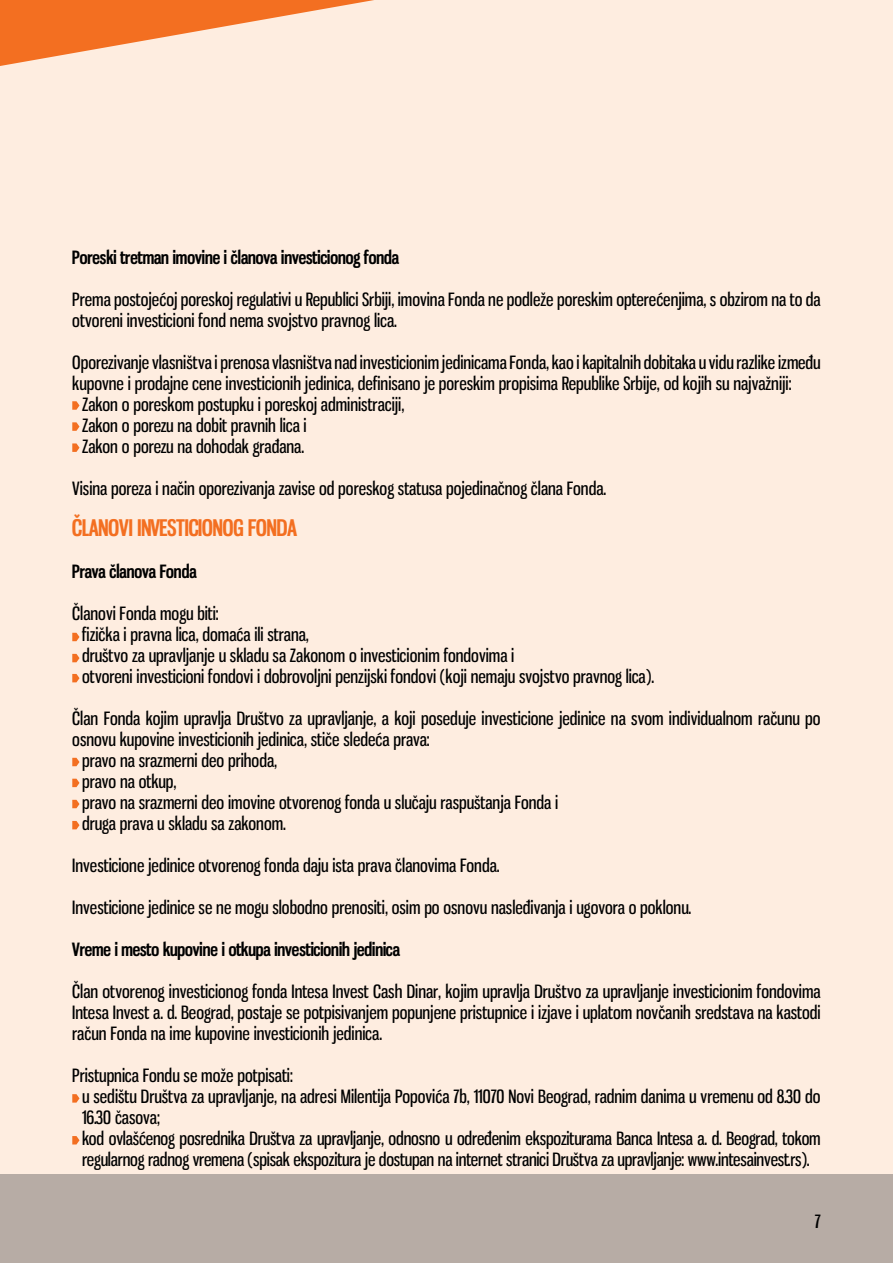
<style>
.page{position:relative;width:893px;height:1263px;background:#feede0}
.page>*{position:absolute;margin:0;border:0;box-sizing:border-box;transform-origin:0 0}
.t1{font:700 22.5px "Gnuolane";color:#f36f21}
.t2{font:18px/21px "Gnuolane";color:#000}
.t3{font:700 18px "Gnuolane";color:#000}
</style>
<div class="page">
<svg style="left:0;top:0;width:374px;height:66px"></svg>
<div style="left:0;top:1174px;width:893px;height:89px;background:#b7aca5"></div>
<svg style="left:72px;top:401px;width:7px;height:9px"></svg>
<svg style="left:72px;top:422px;width:7px;height:9px"></svg>
<svg style="left:72px;top:443px;width:7px;height:9px"></svg>
<svg style="left:72px;top:633px;width:7px;height:8px"></svg>
<svg style="left:72px;top:654px;width:7px;height:8px"></svg>
<svg style="left:72px;top:674px;width:7px;height:8px"></svg>
<svg style="left:72px;top:758px;width:7px;height:8px"></svg>
<svg style="left:72px;top:779px;width:7px;height:8px"></svg>
<svg style="left:72px;top:800px;width:7px;height:8px"></svg>
<svg style="left:72px;top:821px;width:7px;height:8px"></svg>
<svg style="left:72px;top:1094px;width:7px;height:8px"></svg>
<svg style="left:72px;top:1136px;width:7px;height:8px"></svg>
<p class="t3" style="left:72px;top:244px;width:328px">Poreski tretman imovine i članova investicionog fonda</p>
<p class="t2" style="left:72px;top:287px;width:750px">Prema postojećoj poreskoj regulativi u Republici Srbiji, imovina Fonda ne podleže poreskim opterećenjima, s obzirom na to da otvoreni investicioni fond nema svojstvo pravnog lica.</p>
<p class="t2" style="left:72px;top:350px;width:750px">Oporezivanje vlasništva i prenosa vlasništva nad investicionim jedinicama Fonda, kao i kapitalnih dobitaka u vidu razlike između</p>
<p class="t2" style="left:72px;top:371px;width:721px">kupovne i prodajne cene investicionih jedinica, definisano je poreskim propisima Republike Srbije, od kojih su najvažniji:</p>
<p class="t2" style="left:82px;top:392px;width:324px">Zakon o poreskom postupku i poreskoj administraciji,</p>
<p class="t2" style="left:82px;top:413px;width:226px">Zakon o porezu na dobit pravnih lica i</p>
<p class="t2" style="left:82px;top:434px;width:224px">Zakon o porezu na dohodak građana.</p>
<p class="t2" style="left:72px;top:476px;width:535px">Visina poreza i način oporezivanja zavise od poreskog statusa pojedinačnog člana Fonda.</p>
<p class="t1" style="left:72px;top:512px;width:226px">ČLANOVI INVESTICIONOG FONDA</p>
<p class="t3" style="left:72px;top:559px;width:126px">Prava članova Fonda</p>
<p class="t2" style="left:82px;top:602px;width:574px;text-indent:-10px">Članovi Fonda mogu biti:<br>fizička i pravna lica, domaća ili strana,<br>društvo za upravljanje u skladu sa Zakonom o investicionim fondovima i<br>otvoreni investicioni fondovi i dobrovoljni penzijski fondovi (koji nemaju svojstvo pravnog lica).</p>
<p class="t2" style="left:72px;top:707px;width:750px">Član Fonda kojim upravlja Društvo za upravljanje, a koji poseduje investicione jedinice na svom individualnom računu po</p>
<p class="t2" style="left:72px;top:728px;width:359px">osnovu kupovine investicionih jedinica, stiče sledeća prava:</p>
<p class="t2" style="left:82px;top:749px;width:196px">pravo na srazmerni deo prihoda,</p>
<p class="t2" style="left:82px;top:770px;width:96px">pravo na otkup,</p>
<p class="t2" style="left:82px;top:791px;width:478px">pravo na srazmerni deo imovine otvorenog fonda u slučaju raspuštanja Fonda i</p>
<p class="t2" style="left:82px;top:812px;width:205px">druga prava u skladu sa zakonom.</p>
<p class="t2" style="left:72px;top:854px;width:429px">Investicione jedinice otvorenog fonda daju ista prava članovima Fonda.</p>
<p class="t2" style="left:72px;top:896px;width:620px">Investicione jedinice se ne mogu slobodno prenositi, osim po osnovu nasleđivanja i ugovora o poklonu.</p>
<p class="t3" style="left:72px;top:937px;width:329px">Vreme i mesto kupovine i otkupa investicionih jedinica</p>
<p class="t2" style="left:72px;top:980px;width:750px;text-align:justify">Član otvorenog investicionog fonda Intesa Invest Cash Dinar, kojim upravlja Društvo za upravljanje investicionim fondovima Intesa Invest a. d. Beograd, postaje se potpisivanjem popunjene pristupnice i izjave i uplatom novčanih sredstava na kastodi račun Fonda na ime kupovine investicionih jedinica.</p>
<p class="t2" style="left:82px;top:1064px;width:740px;text-indent:-10px">Pristupnica Fondu se može potpisati:<br>u sedištu Društva za upravljanje, na adresi Milentija Popovića 7b, 11070 Novi Beograd, radnim danima u vremenu od 8.30 do 16.30 časova;<br>kod ovlašćenog posrednika Društva za upravljanje, odnosno u određenim ekspoziturama Banca Intesa a. d. Beograd, tokom regularnog radnog vremena (spisak ekspozitura je dostupan na internet stranici Društva za upravljanje: www.intesainvest.rs).</p>
<p class="t2" style="left:815px;top:1209px;width:7px">7</p>
</div>
